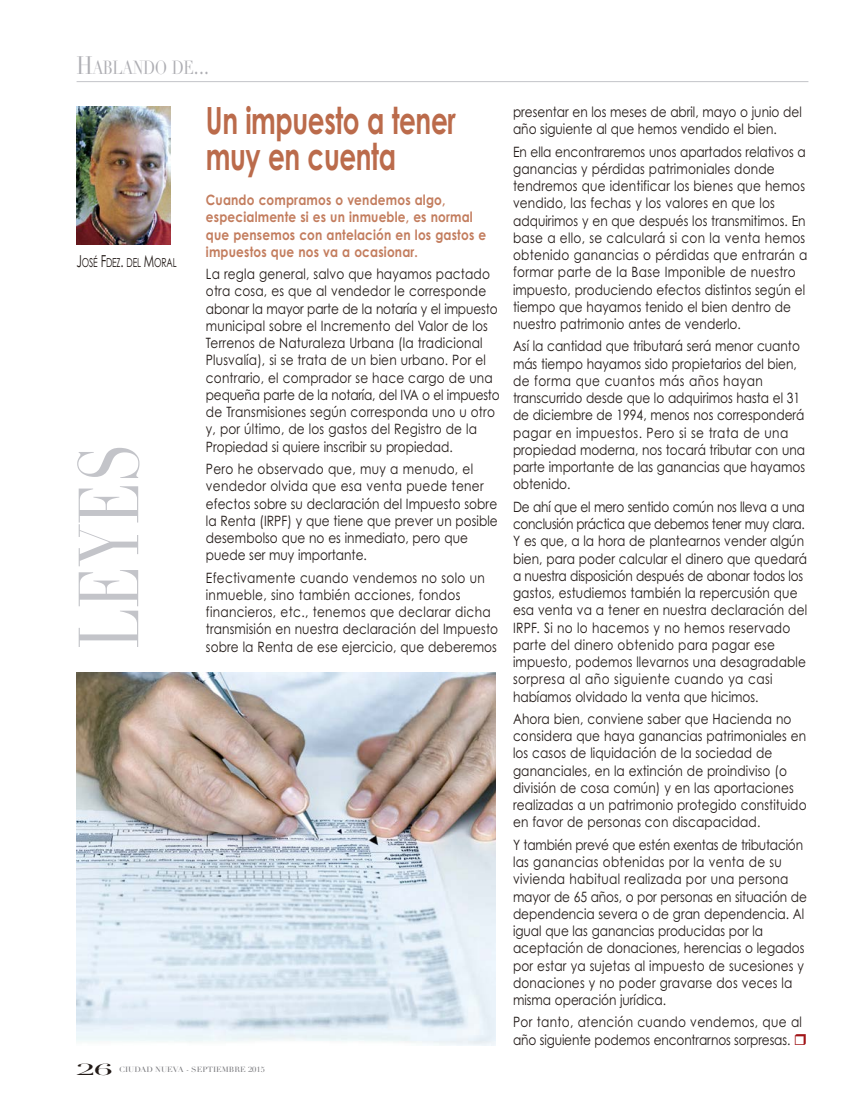
<style>
.page{position:relative;width:851px;height:1106px;background:#fff}
.page>*{position:absolute;margin:0;border:0;box-sizing:border-box;transform-origin:0 0}
.t1{font:700 37.5px/36px "Century Gothic";letter-spacing:-.015em;color:#bb6b4b;scale:.7 1}
.t2{font:18.75px "Didot";letter-spacing:-.035em;color:#aeaeb3;scale:.8 1}
.t3{font:14.25px/17.2px "Century Gothic";letter-spacing:.01em;color:#221a17;scale:.85 1}
.t4{font:700 14.25px/17.2px "Century Gothic";letter-spacing:.015em;color:#c37d5e;scale:.85 1}
.t5{font:14.25px/17.2px "Century Gothic";letter-spacing:-.01em;color:#221a17;scale:.85 1}
.t6{font:12.3px "Century Gothic";letter-spacing:-.02em;color:#221a17;scale:.69 1}
.t7{font:7.5px "Didot";color:#727276;scale:1.08 1}
.s1{font-size:24.9px}
.s2{font-size:16.5px}
.s3{font-size:15.75px;color:#221a17}
</style>
<div class="page">
<hr style="left:77px;top:81px;width:731px;height:1px;background:#c3c4c9">
<img style="left:77px;top:672px;width:419px;height:373px">
<img style="left:77px;top:106px;width:93px;height:138px">
<svg style="left:77px;top:448px;width:62px;height:165px"></svg>
<h2 class="t2" style="left:77px;top:57px;width:167px"><span class="s1">H</span>ABLANDO DE<span class="s1">...</span></h2>
<p class="t6" style="left:77px;top:258px;width:146px"><span class="s2">J</span>OSÉ <span class="s2">F</span>DEZ<span class="s2">.</span> DEL <span class="s2">M</span>ORAL</p>
<h1 class="t1" style="left:206px;top:107px;width:358px">Un impuesto a tener muy en cuenta</h1>
<p class="t4" style="left:206px;top:193px;width:331px">Cuando compramos o vendemos algo, especialmente si es un inmueble, es normal que pensemos con antelación en los gastos e impuestos que nos va a ocasionar.</p>
<p class="t3" style="left:206px;top:267px;width:347px">La regla general, salvo que hayamos pactado otra cosa, es que al vendedor le corresponde abonar la mayor parte de la notaría y el impuesto municipal sobre el Incremento del Valor de los Terrenos de Naturaleza Urbana (la tradicional Plusvalía), si se trata de un bien urbano. Por el contrario, el comprador se hace cargo de una pequeña parte de la notaría, del IVA o el impuesto de Transmisiones según corresponda uno u otro y, por último, de los gastos del Registro de la Propiedad si quiere inscribir su propiedad.</p>
<p class="t3" style="left:206px;top:461px;width:345px">Pero he observado que, muy a menudo, el vendedor olvida que esa venta puede tener efectos sobre su declaración del Impuesto sobre la Renta (IRPF) y que tiene que prever un posible desembolso que no es inmediato, pero que puede ser muy importante.</p>
<p class="t3" style="left:206px;top:570px;width:345px">Efectivamente cuando vendemos no solo un inmueble, sino también acciones, fondos financieros, etc., tenemos que declarar dicha transmisión en nuestra declaración del Impuesto sobre la Renta de ese ejercicio, que deberemos</p>
<p class="t7" style="left:77px;top:1064px;width:176px"><span class="s3">26</span> CIUDAD NUEVA - SEPTIEMBRE 2015</p>
<p class="t3" style="left:513px;top:105px;width:341px">presentar en los meses de abril, mayo o junio del año siguiente al que hemos vendido el bien.</p>
<p class="t3" style="left:513px;top:144px;width:348px">En ella encontraremos unos apartados relativos a ganancias y pérdidas patrimoniales donde tendremos que identificar los bienes que hemos vendido, las fechas y los valores en que los adquirimos y en que después los transmitimos. En base a ello, se calculará si con la venta hemos obtenido ganancias o pérdidas que entrarán a formar parte de la Base Imponible de nuestro impuesto, produciendo efectos distintos según el tiempo que hayamos tenido el bien dentro de nuestro patrimonio antes de venderlo.</p>
<p class="t3" style="left:513px;top:339px;width:345px">Así la cantidad que tributará será menor cuanto más tiempo hayamos sido propietarios del bien, de forma que cuantos más años hayan transcurrido desde que lo adquirimos hasta el 31 de diciembre de 1994, menos nos corresponderá pagar en impuestos. Pero si se trata de una propiedad moderna, nos tocará tributar con una parte importante de las ganancias que hayamos obtenido.</p>
<p class="t3" style="left:513px;top:499px;width:347px">De ahí que el mero sentido común nos lleva a una conclusión práctica que debemos tener muy clara.<br>Y es que, a la hora de plantearnos vender algún bien, para poder calcular el dinero que quedará a nuestra disposición después de abonar todos los gastos, estudiemos también la repercusión que esa venta va a tener en nuestra declaración del IRPF. Si no lo hacemos y no hemos reservado parte del dinero obtenido para pagar ese impuesto, podemos llevarnos una desagradable sorpresa al año siguiente cuando ya casi habíamos olvidado la venta que hicimos.</p>
<p class="t3" style="left:513px;top:711px;width:347px">Ahora bien, conviene saber que Hacienda no considera que haya ganancias patrimoniales en los casos de liquidación de la sociedad de gananciales, en la extinción de proindiviso (o división de cosa común) y en las aportaciones realizadas a un patrimonio protegido constituido en favor de personas con discapacidad.</p>
<p class="t3" style="left:513px;top:837px;width:347px">Y también prevé que estén exentas de tributación las ganancias obtenidas por la venta de su vivienda habitual realizada por una persona mayor de 65 años, o por personas en situación de dependencia severa o de gran dependencia. Al igual que las ganancias producidas por la aceptación de donaciones, herencias o legados por estar ya sujetas al impuesto de sucesiones y donaciones y no poder gravarse dos veces la misma operación jurídica.</p>
<p class="t5" style="left:513px;top:1015px;width:341px">Por tanto, atención cuando vendemos, que al año siguiente podemos encontrarnos sorpresas.</p>
</div>
